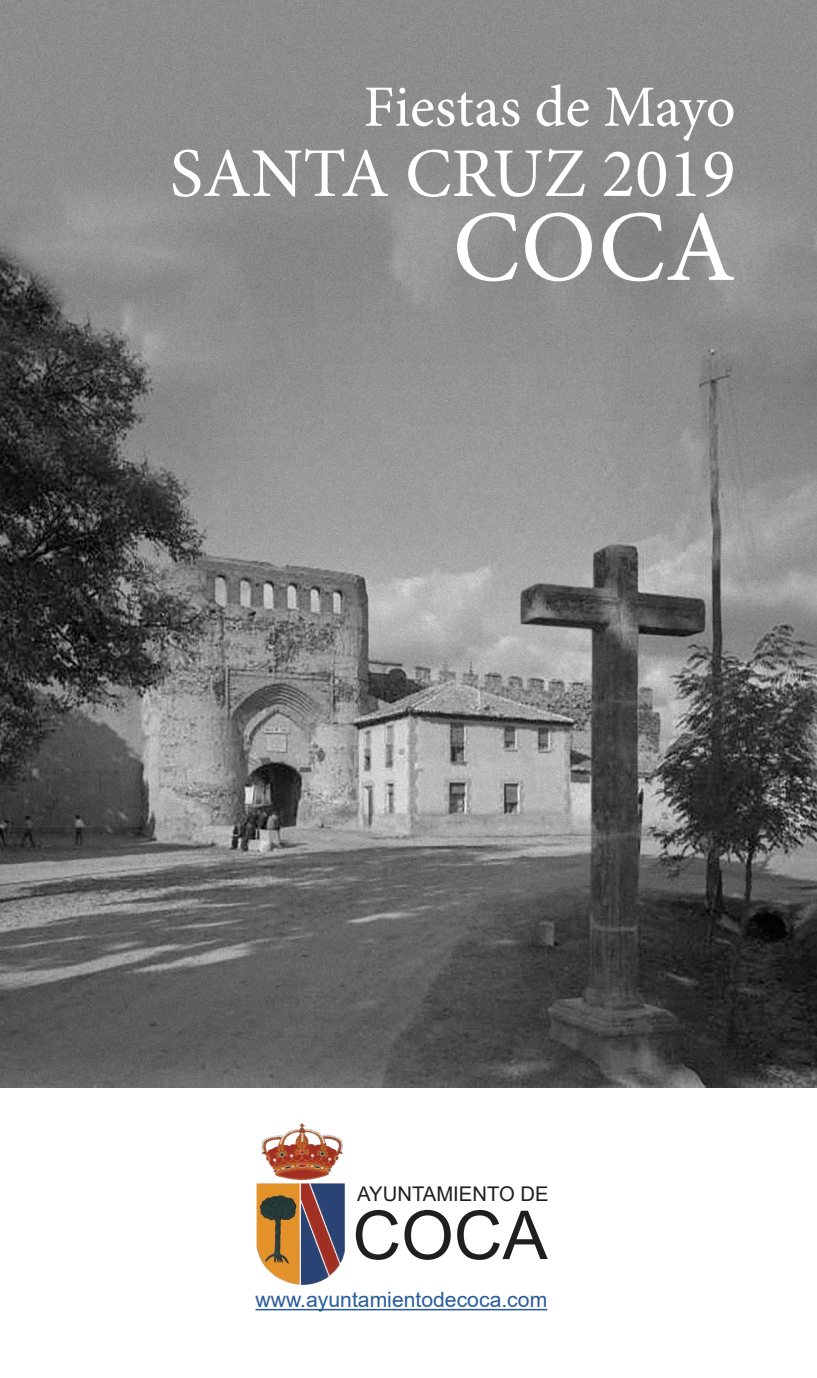
<style>
.page{position:relative;width:817px;height:1378px;background:#fff}
.page>*{position:absolute;margin:0;border:0;box-sizing:border-box;transform-origin:0 0}
.t1{font:101.25px "Minion Pro";color:#fff}
.t2{font:69.75px "Minion Pro";color:#fff}
.t3{font:67.5px "Arial";color:#1f1f1e}
.t4{font:58.5px "Minion Pro";letter-spacing:-.005em;color:#fff}
.t5{font:21.15px "Arial";color:#285c9c}
.t6{font:20.25px "Arial";color:#1f1f1e}
</style>
<div class="page">
<img style="left:0;top:0;width:816px;height:1087px">
<img style="left:256px;top:1123px;width:88px;height:162px">
<hr style="left:255px;top:1309px;width:292px;height:1px;background:#285c9c">
<p class="t4" style="left:363px;top:72px;width:373px">Fiestas de Mayo</p>
<p class="t2" style="left:170px;top:132px;width:567px">SANTA CRUZ 2019</p>
<p class="t1" style="left:452px;top:187px;width:284px">COCA</p>
<p class="t6" style="left:357px;top:1179px;width:193px">AYUNTAMIENTO DE</p>
<p class="t3" style="left:352px;top:1189px;width:197px">COCA</p>
<p class="t5" style="left:255px;top:1285px;width:293px">www.ayuntamientodecoca.com</p>
</div>
